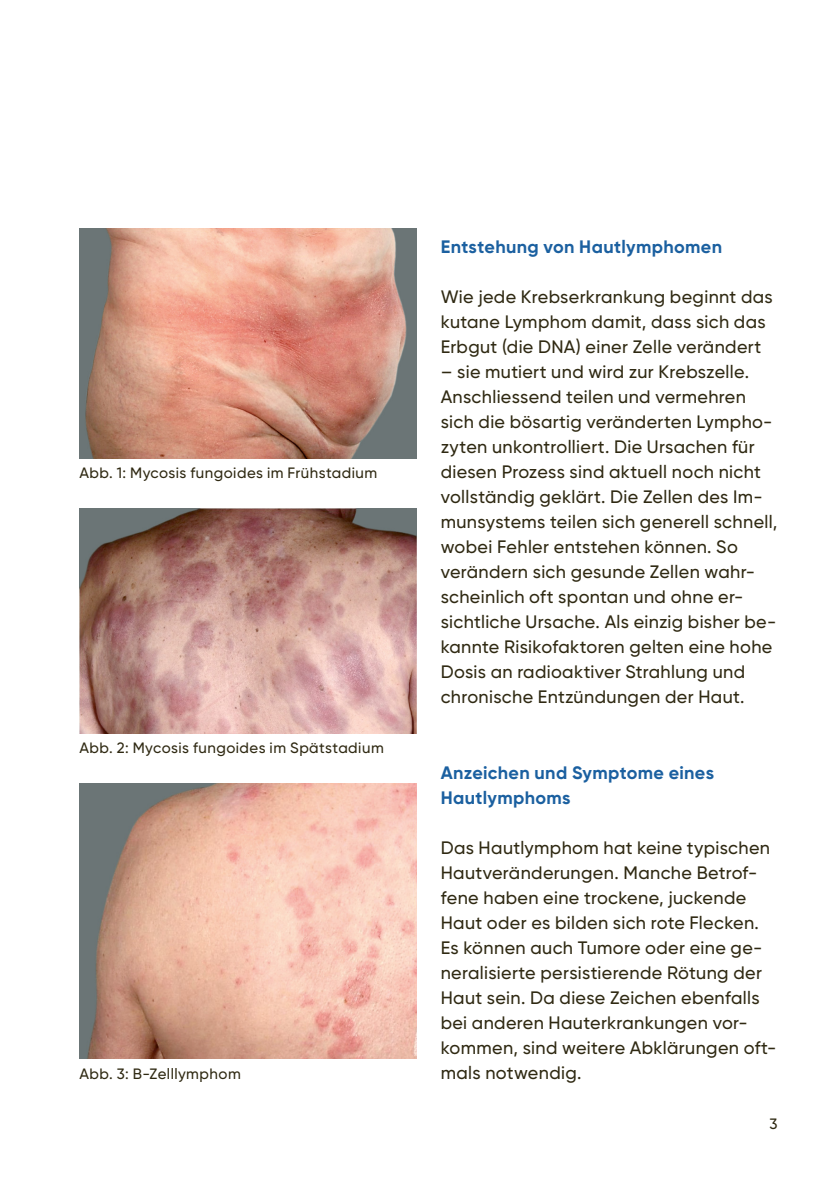
<style>
.page{position:relative;width:840px;height:1191px;background:#fff}
.page>*{position:absolute;margin:0;border:0;box-sizing:border-box;transform-origin:0 0}
.t1{font:500 18px/25px "USZ Gilroy";letter-spacing:.02em;color:#2f2912}
.t2{font:700 18px/25px "USZ Gilroy";letter-spacing:.02em;color:#1b60a0}
.t3{font:500 15px "USZ Gilroy";letter-spacing:.03em;color:#2f2912}
</style>
<div class="page">
<img style="left:79px;top:228px;width:337px;height:230px">
<img style="left:79px;top:508px;width:337px;height:225px">
<img style="left:79px;top:783px;width:337px;height:275px">
<p class="t3" style="left:79px;top:464px;width:299px">Abb. 1: Mycosis fungoides im Frühstadium</p>
<p class="t3" style="left:79px;top:739px;width:305px">Abb. 2: Mycosis fungoides im Spätstadium</p>
<p class="t3" style="left:79px;top:1064px;width:163px">Abb. 3: B-Zelllymphom</p>
<p class="t2" style="left:440px;top:234px;width:283px">Entstehung von Hautlymphomen</p>
<p class="t1" style="left:440px;top:284px;width:333px">Wie jede Krebserkrankung beginnt das kutane Lymphom damit, dass sich das<br>Erbgut (die DNA) einer Zelle verändert</p>
<p class="t1" style="left:440px;top:359px;width:338px">– sie mutiert und wird zur Krebszelle.<br>Anschliessend teilen und vermehren sich die bösartig veränderten Lympho&shy;zyten unkontrolliert. Die Ursachen für diesen Prozess sind aktuell noch nicht vollständig geklärt. Die Zellen des Im&shy;munsystems teilen sich generell schnell, wobei Fehler entstehen können. So verändern sich gesunde Zellen wahr&shy;scheinlich oft spontan und ohne er&shy;sichtliche Ursache. Als einzig bisher be&shy;kannte Risikofaktoren gelten eine hohe Dosis an radioaktiver Strahlung und chronische Entzündungen der Haut.</p>
<p class="t2" style="left:440px;top:759px;width:275px">Anzeichen und Symptome eines<br>Hautlymphoms</p>
<p class="t1" style="left:440px;top:834px;width:337px">Das Hautlymphom hat keine typischen Hautveränderungen. Manche Betrof&shy;fene haben eine trockene, juckende Haut oder es bilden sich rote Flecken.<br>Es können auch Tumore oder eine ge&shy;neralisierte persistierende Rötung der Haut sein. Da diese Zeichen ebenfalls bei anderen Hauterkrankungen vor&shy;kommen, sind weitere Abklärungen oft&shy;mals notwendig.</p>
<p class="t3" style="left:769px;top:1114px;width:10px">3</p>
</div>
